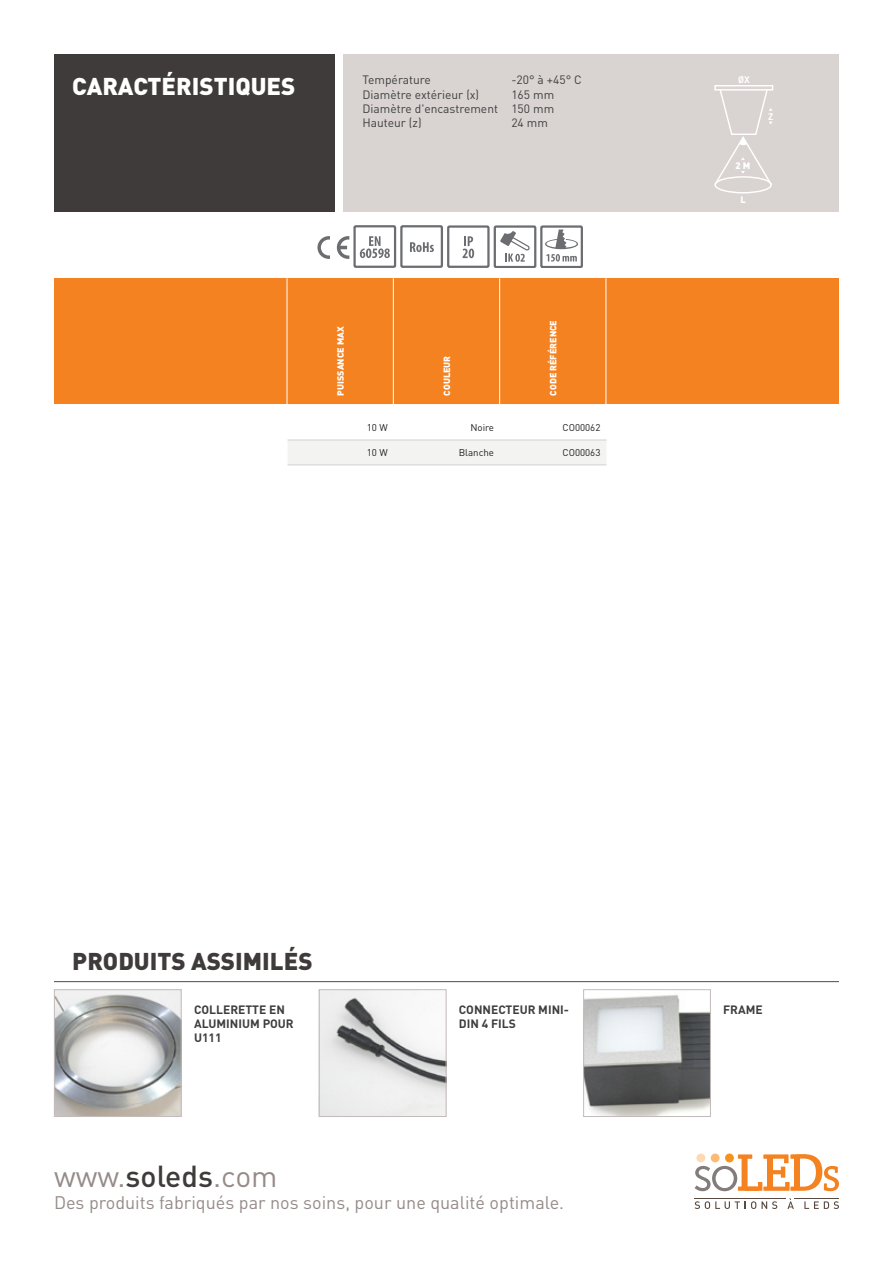
<style>
.page{position:relative;width:893px;height:1263px;background:#fff}
.page>*{position:absolute;margin:0;border:0;box-sizing:border-box;transform-origin:0 0}
.t1{font:30px "DIN";color:#958b88}
.t2{font:900 24px "DIN";color:#3f3b3a}
.t3{font:900 24px "DIN";color:#fff}
.t4{font:18px "DIN";color:#958b88}
.t5{font:12px/14.4px "DIN";color:#3e3e3f;text-align:justify}
.t6{font:700 12px/14.4px "DIN";color:#3e3e3f}
.t7{font:9.75px "DIN";color:#231f20}
.t8{font:900 9.45px "DIN";color:#fff}
.t9{font:700 9.45px "DIN";color:#fff}
.t10{font:900 9px "DIN";color:#fff}
.s1{font-weight:500;color:#3f3b3a}
</style>
<div class="page">
<svg style="left:695px;top:1154px;width:144px;height:37px"></svg>
<div style="left:725px;top:1153px;width:9px;height:9px;background:#f7931d;border-radius:50%"></div>
<div style="left:711px;top:1153px;width:9px;height:9px;background:#fcbb74;border-radius:50%"></div>
<div style="left:696px;top:1153px;width:9px;height:9px;background:#fedab3;border-radius:50%"></div>
<svg style="left:695px;top:1201px;width:82px;height:8px"></svg>
<svg style="left:787px;top:1198px;width:7px;height:11px"></svg>
<svg style="left:804px;top:1201px;width:35px;height:8px"></svg>
<hr style="left:794px;top:1198px;width:45px;height:1px;background:#594a41">
<hr style="left:695px;top:1198px;width:91px;height:1px;background:#594a41">
<div style="left:54px;top:54px;width:280px;height:157px;background:#3f3b3a"></div>
<div style="left:344px;top:54px;width:495px;height:157px;background:#d9d4d2"></div>
<div style="left:714px;top:176px;width:58px;height:17px;border:1px solid #fff;border-radius:50%"></div>
<hr style="left:54px;top:981px;width:785px;height:1px;background:#594a41">
<img style="left:56px;top:991px;width:124px;height:124px">
<div style="left:54px;top:989px;width:128px;height:128px;border:1px solid #c3bbb9"></div>
<img style="left:321px;top:991px;width:123px;height:124px">
<div style="left:319px;top:989px;width:127px;height:128px;border:1px solid #c3bbb9"></div>
<img style="left:585px;top:994px;width:124px;height:121px">
<div style="left:583px;top:989px;width:128px;height:128px;border:1px solid #c3bbb9"></div>
<svg style="left:317px;top:236px;width:32px;height:23px"></svg>
<div style="left:353px;top:225px;width:43px;height:43px;border:2px solid #6c6d70"></div>
<svg style="left:360px;top:236px;width:30px;height:22px"></svg>
<div style="left:400px;top:225px;width:43px;height:43px;border:2px solid #6c6d70"></div>
<svg style="left:410px;top:242px;width:24px;height:10px"></svg>
<div style="left:447px;top:225px;width:43px;height:43px;border:2px solid #6c6d70"></div>
<svg style="left:463px;top:236px;width:11px;height:22px"></svg>
<div style="left:494px;top:225px;width:42px;height:43px;border:2px solid #6c6d70"></div>
<svg style="left:500px;top:231px;width:30px;height:31px"></svg>
<div style="left:540px;top:225px;width:43px;height:43px;border:2px solid #6c6d70"></div>
<svg style="left:545px;top:230px;width:33px;height:32px"></svg>
<div style="left:288px;top:441px;width:318px;height:24px;background:#f3f3f2"></div>
<hr style="left:288px;top:465px;width:106px;height:1px;background:#d1d2d4">
<hr style="left:394px;top:465px;width:106px;height:1px;background:#d1d2d4">
<hr style="left:500px;top:465px;width:106px;height:1px;background:#d1d2d4">
<hr style="left:288px;top:440px;width:106px;height:1px;background:#d1d2d4">
<hr style="left:394px;top:440px;width:106px;height:1px;background:#d1d2d4">
<hr style="left:500px;top:440px;width:106px;height:1px;background:#d1d2d4">
<div style="left:714px;top:85px;width:59px;height:6px;border:1px solid #fff"></div>
<svg style="left:714px;top:88px;width:59px;height:98px"></svg>
<div style="left:54px;top:278px;width:785px;height:126px;background:#f58220"></div>
<svg style="left:392px;top:278px;width:214px;height:126px"></svg>
<hr style="left:287px;top:278px;width:1px;height:126px;background:#fff">
<hr style="left:393px;top:278px;width:1px;height:126px;background:#fff">
<hr style="left:499px;top:278px;width:1px;height:126px;background:#fff">
<hr style="left:606px;top:278px;width:1px;height:126px;background:#fff">
<h2 class="t3" style="left:72px;top:70px;width:225px">CARACTÉRISTIQUES</h2>
<p class="t5" style="left:363px;top:72px;width:70px">Température</p>
<p class="t5" style="left:511px;top:72px;width:72px">-20° à +45° C</p>
<p class="t5" style="left:363px;top:87px;width:118px">Diamètre extérieur (x)</p>
<p class="t5" style="left:363px;top:87px;width:193px;text-indent:149px">165 mm Diamètre d'encastrement 150 mm Hauteur (z)</p>
<p class="t5" style="left:511px;top:116px;width:38px">24 mm</p>
<p class="t10" style="left:335px;top:395px;width:71px;rotate:-90deg">PUISSANCE MAX</p>
<p class="t10" style="left:441px;top:395px;width:41px;rotate:-90deg">COULEUR</p>
<p class="t10" style="left:547px;top:395px;width:77px;rotate:-90deg">CODE RÉFÉRENCE</p>
<p class="t7" style="left:367px;top:422px;width:22px">10 W</p>
<p class="t7" style="left:470px;top:422px;width:25px">Noire</p>
<p class="t7" style="left:562px;top:422px;width:39px">CO00062</p>
<p class="t7" style="left:367px;top:447px;width:22px">10 W</p>
<p class="t7" style="left:459px;top:447px;width:37px">Blanche</p>
<p class="t7" style="left:562px;top:447px;width:39px">CO00063</p>
<p class="t9" style="left:738px;top:73px;width:13px">ØX</p>
<p class="t8" style="left:735px;top:160px;width:16px">2 M</p>
<p class="t8" style="left:740px;top:193px;width:7px">L</p>
<p class="t9" style="left:768px;top:110px;width:7px">Z</p>
<h2 class="t2" style="left:72px;top:945px;width:242px">PRODUITS ASSIMILÉS</h2>
<p class="t6" style="left:194px;top:1001px;width:101px">COLLERETTE EN<br>ALUMINIUM POUR<br>U111</p>
<p class="t6" style="left:459px;top:1001px;width:112px">CONNECTEUR MINI-<br>DIN 4 FILS</p>
<p class="t6" style="left:723px;top:1001px;width:41px">FRAME</p>
<h1 class="t1" style="left:54px;top:1158px;width:225px">www.<span class="s1">soleds</span>.com</h1>
<h3 class="t4" style="left:54px;top:1191px;width:512px">Des produits fabriqués par nos soins, pour une qualité optimale.</h3>
</div>
